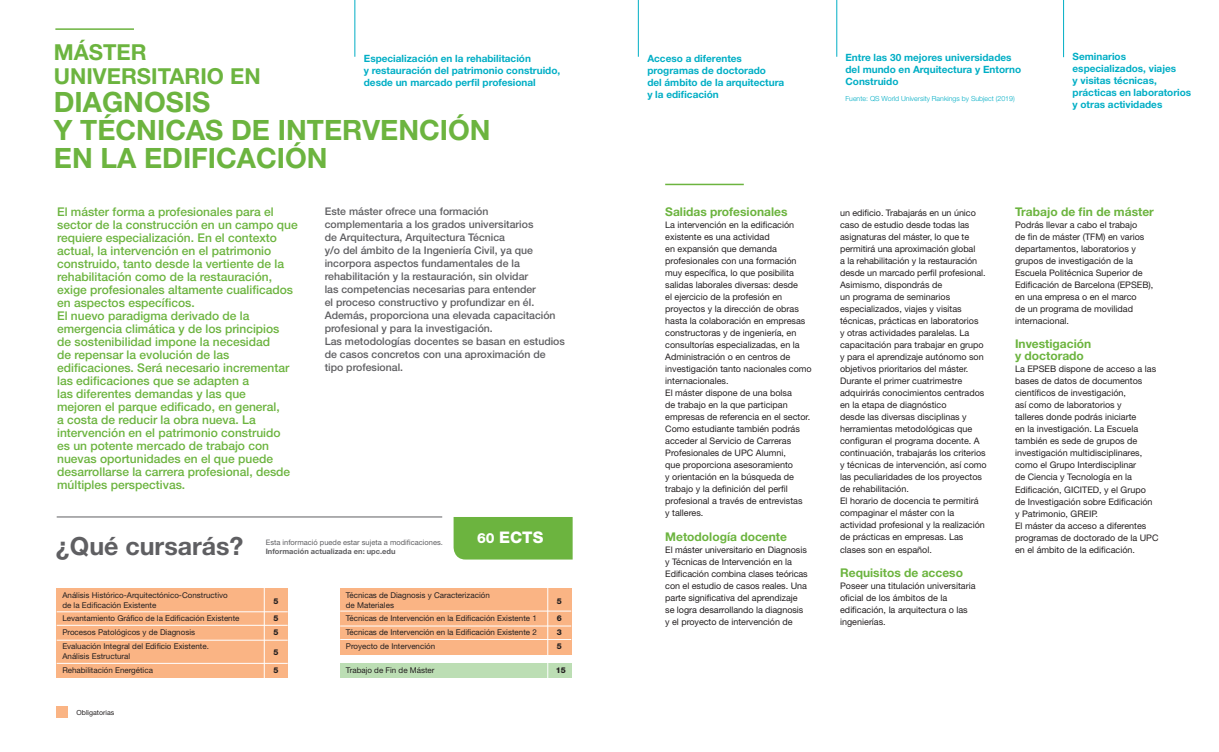
<style>
.page{position:relative;width:1219px;height:752px;background:#fff}
.page>*{position:absolute;margin:0;border:0;box-sizing:border-box;transform-origin:0 0}
.t1{font:700 28px/28px "Helvetica Neue LT Std";color:#6cb43f}
.t2{font:700 25px "Helvetica Neue LT Std";color:#5f5f62}
.t3{font:700 22px/24px "Helvetica Neue LT Std";color:#6cb43f}
.t4{font:800 16px "Helvetica Neue LT Std";color:#fff}
.t5{font:500 12px/13px "Helvetica Neue LT Std";color:#6cb43f}
.t6{font:700 12px/12px "Helvetica Neue LT Std";color:#6cb43f}
.t7{font:500 10.5px/13px "Helvetica Neue LT Std";color:#5f5f62}
.t8{font:700 10px/12px "Helvetica Neue LT Std";color:#00aec5}
.t9{font:9px/12px "Helvetica Neue LT Std";color:#231f20}
.t10{font:8px/9.6px "Helvetica Neue LT Std";color:#231f20}
.t11{font:800 8px "Helvetica Neue LT Std";color:#231f20}
.t12{font:7.5px "Helvetica Neue LT Std";color:#5f5f62}
.t13{font:700 7.5px "Helvetica Neue LT Std";color:#5f5f62}
.t14{font:300 7px "Helvetica Neue LT Std";color:#00aec5}
.t15{font:7px "Helvetica Neue LT Std";color:#231f20}
.s1{font-size:14px}
</style>
<div class="page">
<hr style="left:55px;top:28px;width:79px;height:2px;background:#6cb43f">
<hr style="left:665px;top:184px;width:79px;height:1px;background:#6cb43f">
<hr style="left:638px;top:0;width:1px;height:57px;background:#00aec5">
<hr style="left:836px;top:0;width:1px;height:57px;background:#00aec5">
<hr style="left:354px;top:0;width:1px;height:57px;background:#00aec5">
<hr style="left:1063px;top:0;width:1px;height:57px;background:#00aec5">
<hr style="left:57px;top:516px;width:385px;height:1px;background:#5f5f62">
<div style="left:57px;top:706px;width:11px;height:11px;background:#fab484"></div>
<div style="left:340px;top:587px;width:231px;height:67px;background:#fab484"></div>
<div style="left:340px;top:663px;width:231px;height:14px;background:#bcdeb4"></div>
<hr style="left:340px;top:610px;width:231px;height:1px;background:#fff">
<hr style="left:340px;top:625px;width:231px;height:1px;background:#fff">
<hr style="left:340px;top:639px;width:231px;height:1px;background:#fff">
<hr style="left:547px;top:581px;width:1px;height:113px;background:#fff">
<div style="left:454px;top:517px;width:119px;height:42px;background:#6cb43f"></div>
<div style="left:57px;top:587px;width:231px;height:90px;background:#fab484"></div>
<hr style="left:57px;top:611px;width:231px;height:1px;background:#fff">
<hr style="left:57px;top:624px;width:231px;height:1px;background:#fff">
<hr style="left:57px;top:639px;width:231px;height:1px;background:#fff">
<hr style="left:57px;top:662px;width:231px;height:1px;background:#fff">
<hr style="left:264px;top:587px;width:1px;height:114px;background:#fff">
<h3 class="t3" style="left:54px;top:39px;width:87px">mÁster universit</h3>
<p class="t8" style="left:364px;top:52px;width:198px">Especialización en la rehabilitación<br>y restauración del patrimonio construido, desde un marcado perfil profesional</p>
<h3 class="t3" style="left:170px;top:63px;width:93px">ario en</h3>
<h1 class="t1" style="left:54px;top:87px;width:328px">DIAGNOSIS<br>Y TÉCNICAS DE INTERVEN</h1>
<h1 class="t1" style="left:419px;top:115px;width:69px">CIÓN</h1>
<h1 class="t1" style="left:54px;top:143px;width:221px">EN LA edi ficacióN</h1>
<p class="t5" style="left:57px;top:205px;width:242px">El máster forma a profesionales para el sector de la construcción en un campo que requiere especialización. En el contexto actual, la intervención en el patrimonio construido, tanto desde la vertiente de la rehabilitación como de la restauración, exige profesionales altamente cualificados en aspectos específicos.<br>El nuevo paradigma derivado de la emergencia climática y de los principios<br>de sostenibilidad impone la necesidad<br>de repensar la evolución de las edificaciones. Será necesario incrementar las edificaciones que se adapten a<br>las diferentes demandas y las que<br>mejoren el parque edificado, en general,<br>a costa de reducir la obra nueva. La intervención en el patrimonio construido<br>es un potente mercado de trabajo con nuevas oportunidades en el que puede desarrollarse la carrera profesional, desde múltiples perspectivas.</p>
<p class="t7" style="left:325px;top:204px;width:242px">Este máster ofrece una formación complementaria a los grados universitarios<br>de Arquitectura, Arquitectura Técnica<br>y/o del ámbito de la Ingeniería Civil, ya que incorpora aspectos fundamentales de la rehabilitación y la restauración, sin olvidar<br>las competencias necesarias para entender<br>el proceso constructivo y profundizar en él.<br>Además, proporciona una elevada capacitación profesional y para la investigación.<br>Las metodologías docentes se basan en estudios de casos concretos con una aproximación de tipo profesional.</p>
<h2 class="t2" style="left:56px;top:530px;width:189px">¿Qué cursarás?</h2>
<p class="t12" style="left:266px;top:537px;width:179px">Esta informació puede estar sujeta a modificaciones.</p>
<p class="t13" style="left:266px;top:546px;width:131px">Información actualizada en: upc.edu</p>
<h3 class="t4" style="left:477px;top:527px;width:68px"><span class="s1">60</span> ECTS</h3>
<p class="t10" style="left:62px;top:589px;width:167px">Análisis Histórico-Arquitectónico-Constructivo de la Edificación Existente</p>
<p class="t11" style="left:273px;top:595px;width:7px">5</p>
<p class="t10" style="left:62px;top:613px;width:179px">Levantamiento Gráfico de la Edificación Existente</p>
<p class="t11" style="left:273px;top:613px;width:7px">5</p>
<p class="t10" style="left:62px;top:627px;width:134px">Procesos Patológicos y de Diagnosis</p>
<p class="t11" style="left:273px;top:627px;width:7px">5</p>
<p class="t10" style="left:62px;top:641px;width:148px">Evaluación Integral del Edificio Existente.<br>Análisis Estructural</p>
<p class="t11" style="left:273px;top:646px;width:7px">5</p>
<p class="t10" style="left:62px;top:664px;width:92px">Rehabilitación Energética</p>
<p class="t11" style="left:273px;top:664px;width:7px">5</p>
<p class="t15" style="left:77px;top:708px;width:39px">Obligatorias</p>
<p class="t10" style="left:346px;top:589px;width:145px">Técnicas de Diagnosis y Caracterización de Materiales</p>
<p class="t11" style="left:557px;top:595px;width:7px">5</p>
<p class="t10" style="left:346px;top:613px;width:192px">Técnicas de Intervención en la Edificación Existente 1</p>
<p class="t11" style="left:557px;top:613px;width:7px">6</p>
<p class="t10" style="left:346px;top:627px;width:192px">Técnicas de Intervención en la Edificación Existente 2</p>
<p class="t11" style="left:557px;top:627px;width:7px">3</p>
<p class="t10" style="left:346px;top:641px;width:91px">Proyecto de Intervención</p>
<p class="t11" style="left:557px;top:641px;width:7px">5</p>
<p class="t10" style="left:346px;top:665px;width:90px">Trabajo de Fin de Máster</p>
<p class="t11" style="left:556px;top:665px;width:12px">15</p>
<p class="t8" style="left:647px;top:52px;width:138px">Acceso a diferentes programas de doctorado<br>del ámbito de la arquitectura y la edificación</p>
<p class="t8" style="left:845px;top:51px;width:177px">Entre las 30 mejores universidades del mundo en Arquitectura y Entorno<br>Construido</p>
<p class="t14" style="left:845px;top:94px;width:171px">Fuente: QS World University Rankings by Subject (2019)</p>
<p class="t8" style="left:1072px;top:50px;width:120px">Seminarios especializados, viajes<br>y visitas técnicas, prácticas en laboratorios y otras actividades</p>
<h3 class="t6" style="left:665px;top:205px;width:124px">Salidas profesionales</h3>
<p class="t9" style="left:665px;top:219px;width:148px">La intervención en la edificación existente es una actividad<br>en expansión que demanda profesionales con una formación muy específica, lo que posibilita salidas laborales diversas: desde<br>el ejercicio de la profesión en proyectos y la dirección de obras hasta la colaboración en empresas constructoras y de ingeniería, en consultorías especializadas, en la<br>Administración o en centros de investigación tanto nacionales como internacionales.<br>El máster dispone de una bolsa<br>de trabajo en la que participan empresas de referencia en el sector.<br>Como estudiante también podrás acceder al Servicio de Carreras<br>Profesionales de UPC Alumni,<br>que proporciona asesoramiento<br>y orientación en la búsqueda de trabajo y la definición del perfil profesional a través de entrevistas<br>y talleres.</p>
<h3 class="t6" style="left:665px;top:529px;width:123px">Metodología docente</h3>
<p class="t9" style="left:665px;top:543px;width:144px">El máster universitario en Diagnosis y Técnicas de Intervención en la Edificación combina clases teóricas con el estudio de casos reales. Una parte significativa del aprendizaje se logra desarrollando la diagnosis y el proyecto de intervención de</p>
<p class="t9" style="left:840px;top:207px;width:148px">un edificio. Trabajarás en un único caso de estudio desde todas las asignaturas del máster, lo que te permitirá una aproximación global<br>a la rehabilitación y la restauración desde un marcado perfil profesional.<br>Asimismo, dispondrás de<br>un programa de seminarios especializados, viajes y visitas técnicas, prácticas en laboratorios<br>y otras actividades paralelas. La capacitación para trabajar en grupo y para el aprendizaje autónomo son objetivos prioritarios del máster.<br>Durante el primer cuatrimestre adquirirás conocimientos centrados en la etapa de diagnóstico<br>desde las diversas disciplinas y herramientas metodológicas que configuran el programa docente. A continuación, trabajarás los criterios y técnicas de intervención, así como las peculiaridades de los proyectos de rehabilitación.<br>El horario de docencia te permitirá compaginar el máster con la actividad profesional y la realización de prácticas en empresas. Las clases son en español.</p>
<h3 class="t6" style="left:840px;top:565px;width:124px">Requisitos de acceso</h3>
<p class="t9" style="left:840px;top:579px;width:137px">Poseer una titulación universitaria oficial de los ámbitos de la edificación, la arquitectura o las ingenierías.</p>
<h3 class="t6" style="left:1015px;top:205px;width:140px">Trabajo de fin de máster</h3>
<p class="t9" style="left:1015px;top:219px;width:140px">Podrás llevar a cabo el trabajo<br>de fin de máster (TFM) en varios departamentos, laboratorios y grupos de investigación de la<br>Escuela Politécnica Superior de<br>Edificación de Barcelona (EPSEB), en una empresa o en el marco<br>de un programa de movilidad internacional.</p>
<h3 class="t6" style="left:1015px;top:337px;width:78px">Investigación y doctorado</h3>
<p class="t9" style="left:1015px;top:363px;width:145px">La EPSEB dispone de acceso a las bases de datos de documentos científicos de investigación,<br>así como de laboratorios y<br>talleres donde podrás iniciarte<br>en la investigación. La Escuela también es sede de grupos de investigación multidisciplinares, como el Grupo Interdisciplinar<br>de Ciencia y Tecnología en la<br>Edificación, GICITED, y el Grupo<br>de Investigación sobre Edificación y Patrimonio, GREIP.<br>El máster da acceso a diferentes programas de doctorado de la UPC en el ámbito de la edificación.</p>
</div>
